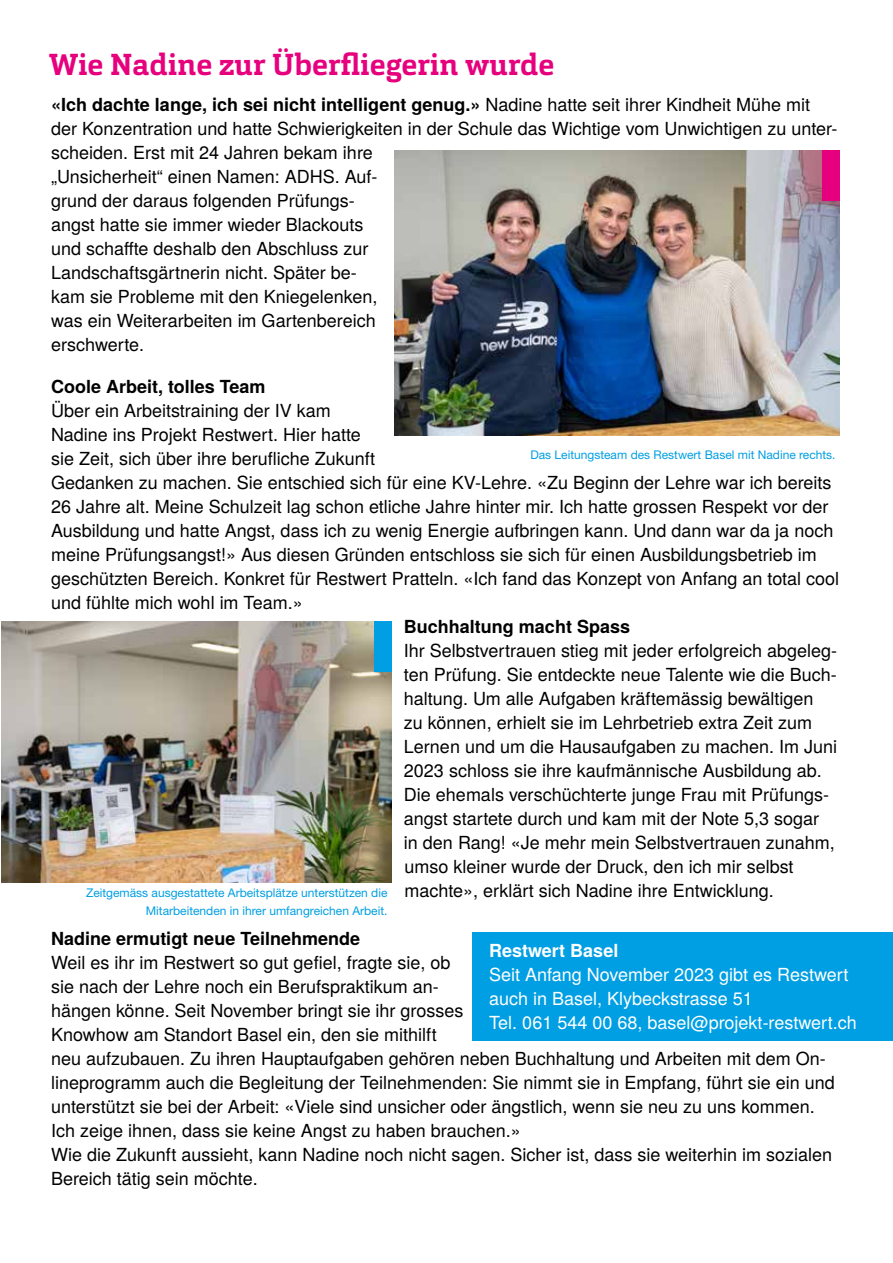
<style>
.page{position:relative;width:893px;height:1263px;background:#fff}
.page>*{position:absolute;margin:0;border:0;box-sizing:border-box;transform-origin:0 0}
.t1{font:700 30px "Cargan";color:#e6007d}
.t2{font:18px/24px "Te X Gyre Heros";color:#000}
.t3{font:18px/24px "Te X Gyre Heros";color:#fff}
.t4{font:700 18px "Te X Gyre Heros";color:#000}
.t5{font:700 18px "Te X Gyre Heros";color:#fff}
.t6{font:12px/18px "Helvetica Neue LT Std";color:#009fe3;text-align:right}
.s1{font-weight:700}
</style>
<div class="page">
<img style="left:395px;top:150px;width:445px;height:285px">
<img style="left:1px;top:621px;width:390px;height:262px">
<div style="left:472px;top:933px;width:421px;height:108px;background:#009fe3"></div>
<div style="left:374px;top:621px;width:17px;height:51px;background:#009fe3"></div>
<div style="left:823px;top:150px;width:17px;height:51px;background:#e6007d"></div>
<h1 class="t1" style="left:49px;top:45px;width:507px">Wie Nadine zur Überfliegerin wurde</h1>
<p class="t2" style="left:51px;top:91px;width:788px"><span class="s1">«Ich dachte lange, ich sei nicht intelligent genug.»</span> Nadine hatte seit ihrer Kindheit Mühe mit der Konzentration und hatte Schwierigkeiten in der Schule das Wichtige vom Unwichtigen zu unter&shy;scheiden. Erst mit 24 Jahren bekam ihre<br>„Unsicherheit“ einen Namen: ADHS. Auf-<br>grund der daraus folgenden Prüfungs-<br>angst hatte sie immer wieder Blackouts<br>und schaffte deshalb den Abschluss zur<br>Landschaftsgärtnerin nicht. Später be-<br>kam sie Probleme mit den Kniegelenken,<br>was ein Weiterarbeiten im Gartenbereich<br>erschwerte.</p>
<p class="t4" style="left:51px;top:373px;width:216px">Coole Arbeit, tolles Team</p>
<p class="t2" style="left:51px;top:397px;width:790px">Über ein Arbeitstraining der IV kam<br>Nadine ins Projekt Restwert. Hier hatte<br>sie Zeit, sich über ihre berufliche Zukunft<br>Gedanken zu machen. Sie entschied sich für eine KV-Lehre. «Zu Beginn der Lehre war ich bereits 26 Jahre alt. Meine Schulzeit lag schon etliche Jahre hinter mir. Ich hatte grossen Respekt vor der Ausbildung und hatte Angst, dass ich zu wenig Energie aufbringen kann. Und dann war da ja noch meine Prüfungsangst!» Aus diesen Gründen entschloss sie sich für einen Ausbildungsbetrieb im geschützten Bereich. Konkret für Restwert Pratteln. «Ich fand das Konzept von Anfang an total cool und fühlte mich wohl im Team.»</p>
<p class="t4" style="left:404px;top:613px;width:228px">Buchhaltung macht Spass</p>
<p class="t2" style="left:404px;top:637px;width:435px">Ihr Selbstvertrauen stieg mit jeder erfolgreich abgeleg&shy;ten Prüfung. Sie entdeckte neue Talente wie die Buch&shy;haltung. Um alle Aufgaben kräftemässig bewältigen<br>zu können, erhielt sie im Lehrbetrieb extra Zeit zum Lernen und um die Hausaufgaben zu machen. Im Juni 2023 schloss sie ihre kaufmännische Ausbildung ab.<br>Die ehemals verschüchterte junge Frau mit Prüfungs&shy;angst startete durch und kam mit der Note 5,3 sogar in den Rang! «Je mehr mein Selbstvertrauen zunahm, umso kleiner wurde der Druck, den ich mir selbst machte», erklärt sich Nadine ihre Entwicklung.</p>
<p class="t4" style="left:51px;top:925px;width:311px">Nadine ermutigt neue Teilnehmende</p>
<p class="t2" style="left:51px;top:949px;width:785px">Weil es ihr im Restwert so gut gefiel, fragte sie, ob<br>sie nach der Lehre noch ein Berufspraktikum an-<br>hängen könne. Seit November bringt sie ihr grosses<br>Knowhow am Standort Basel ein, den sie mithilft<br>neu aufzubauen. Zu ihren Hauptaufgaben gehören neben Buchhaltung und Arbeiten mit dem On&shy;lineprogramm auch die Begleitung der Teilnehmenden: Sie nimmt sie in Empfang, führt sie ein und unterstützt sie bei der Arbeit: «Viele sind unsicher oder ängstlich, wenn sie neu zu uns kommen.<br>Ich zeige ihnen, dass sie keine Angst zu haben brauchen.»<br>Wie die Zukunft aussieht, kann Nadine noch nicht sagen. Sicher ist, dass sie weiterhin im sozialen Bereich tätig sein möchte.</p>
<p class="t6" style="left:530px;top:445px;width:307px">Das Leitungsteam des Restwert Basel mit Nadine rechts.</p>
<p class="t6" style="left:86px;top:883px;width:303px">Zeitgemäss ausgestattete Arbeitsplätze unterstützen die<br>Mitarbeitenden in ihrer umfangreichen Arbeit.</p>
<p class="t5" style="left:489px;top:937px;width:131px">Restwert Basel</p>
<p class="t3" style="left:489px;top:961px;width:369px">Seit Anfang November 2023 gibt es Restwert auch in Basel, Klybeckstrasse 51<br>Tel. 061 544 00 68, basel@projekt-restwert.ch</p>
</div>
